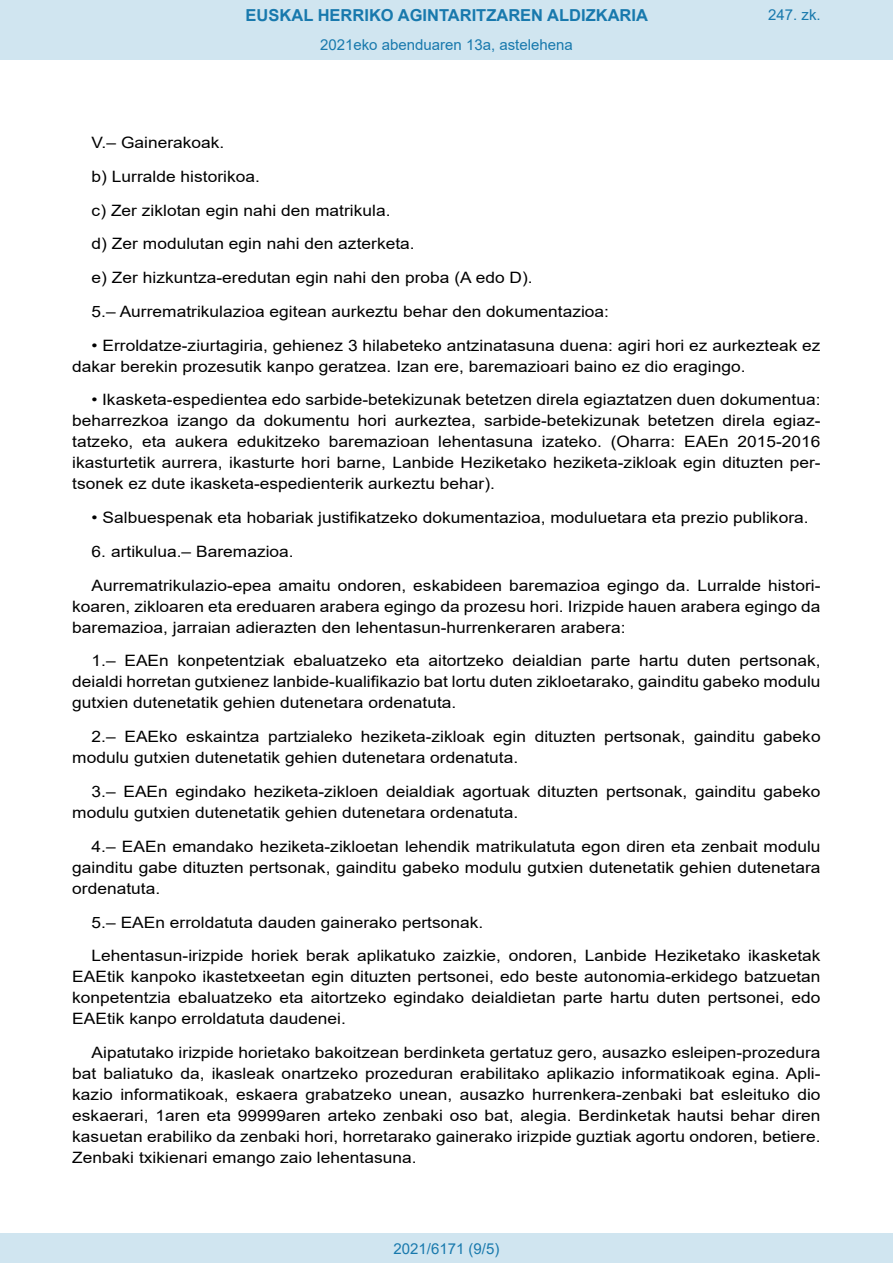
<style>
.page{position:relative;width:893px;height:1263px;background:#fff}
.page>*{position:absolute;margin:0;border:0;box-sizing:border-box;transform-origin:0 0}
.t1{font:700 16.5px "Arial";color:#1879ad}
.BOPVDetalle{font:15.6px/21px "Arial";color:#000;text-align:justify;scale:1.11 1}
.Paginacion_Centro{font:15px "Arial";color:#1879ad}
</style>
<div class="page">
<div style="left:0;top:0;width:893px;height:60px;background:#d0e5f0"></div>
<div style="left:0;top:1233px;width:893px;height:30px;background:#d0e5f0"></div>
<p class="t1" style="left:246px;top:3px;width:404px">EUSKAL HERRIKO AGINTARITZAREN ALDIZKARIA</p>
<p class="Paginacion_Centro" style="left:320px;top:35px;width:254px">2021eko abenduaren 13a, astelehena</p>
<p class="Paginacion_Centro" style="left:768px;top:5px;width:54px">247. zk.</p>
<p class="BOPVDetalle" style="left:92px;top:132px;width:121px">V.– Gainerakoak.</p>
<p class="BOPVDetalle" style="left:92px;top:166px;width:153px">b) Lurralde historikoa.</p>
<p class="BOPVDetalle" style="left:92px;top:200px;width:271px">c) Zer ziklotan egin nahi den matrikula.</p>
<p class="BOPVDetalle" style="left:92px;top:233px;width:293px">d) Zer modulutan egin nahi den azterketa.</p>
<p class="BOPVDetalle" style="left:92px;top:267px;width:399px">e) Zer hizkuntza-eredutan egin nahi den proba (A edo D).</p>
<p class="BOPVDetalle" style="left:92px;top:301px;width:468px">5.– Aurrematrikulazioa egitean aurkeztu behar den dokumentazioa:</p>
<p class="BOPVDetalle" style="left:72px;top:335px;width:676px;text-indent:19px">• Erroldatze-ziurtagiria, gehienez 3 hilabeteko antzinatasuna duena: agiri hori ez aurkezteak ez dakar berekin prozesutik kanpo geratzea. Izan ere, baremazioari baino ez dio eragingo.</p>
<p class="BOPVDetalle" style="left:72px;top:389px;width:676px;text-indent:19px">• Ikasketa-espedientea edo sarbide-betekizunak betetzen direla egiaztatzen duen dokumentua: beharrezkoa izango da dokumentu hori aurkeztea, sarbide-betekizunak betetzen direla egiaz&shy;tatzeko, eta aukera edukitzeko baremazioan lehentasuna izateko. (Oharra: EAEn 2015-2016 ikasturtetik aurrera, ikasturte hori barne, Lanbide Heziketako heziketa-zikloak egin dituzten per&shy;tsonek ez dute ikasketa-espedienterik aurkeztu behar).</p>
<p class="BOPVDetalle" style="left:92px;top:507px;width:647px">• Salbuespenak eta hobariak justifikatzeko dokumentazioa, moduluetara eta prezio publikora.</p>
<p class="BOPVDetalle" style="left:92px;top:541px;width:184px">6. artikulua.– Baremazioa.</p>
<p class="BOPVDetalle" style="left:72px;top:575px;width:676px;text-indent:19px">Aurrematrikulazio-epea amaitu ondoren, eskabideen baremazioa egingo da. Lurralde histori&shy;koaren, zikloaren eta ereduaren arabera egingo da prozesu hori. Irizpide hauen arabera egingo da baremazioa, jarraian adierazten den lehentasun-hurrenkeraren arabera:</p>
<p class="BOPVDetalle" style="left:72px;top:650px;width:676px;text-indent:19px">1.– EAEn konpetentziak ebaluatzeko eta aitortzeko deialdian parte hartu duten pertsonak, deialdi horretan gutxienez lanbide-kualifikazio bat lortu duten zikloetarako, gainditu gabeko modulu gutxien dutenetatik gehien dutenetara ordenatuta.</p>
<p class="BOPVDetalle" style="left:72px;top:726px;width:676px;text-indent:19px">2.– EAEko eskaintza partzialeko heziketa-zikloak egin dituzten pertsonak, gainditu gabeko modulu gutxien dutenetatik gehien dutenetara ordenatuta.</p>
<p class="BOPVDetalle" style="left:72px;top:781px;width:676px;text-indent:19px">3.– EAEn egindako heziketa-zikloen deialdiak agortuak dituzten pertsonak, gainditu gabeko modulu gutxien dutenetatik gehien dutenetara ordenatuta.</p>
<p class="BOPVDetalle" style="left:72px;top:836px;width:676px;text-indent:19px">4.– EAEn emandako heziketa-zikloetan lehendik matrikulatuta egon diren eta zenbait modulu gainditu gabe dituzten pertsonak, gainditu gabeko modulu gutxien dutenetatik gehien dutenetara ordenatuta.</p>
<p class="BOPVDetalle" style="left:92px;top:911px;width:354px">5.– EAEn erroldatuta dauden gainerako pertsonak.</p>
<p class="BOPVDetalle" style="left:72px;top:945px;width:676px;text-indent:19px">Lehentasun-irizpide horiek berak aplikatuko zaizkie, ondoren, Lanbide Heziketako ikasketak EAEtik kanpoko ikastetxeetan egin dituzten pertsonei, edo beste autonomia-erkidego batzuetan konpetentzia ebaluatzeko eta aitortzeko egindako deialdietan parte hartu duten pertsonei, edo EAEtik kanpo erroldatuta daudenei.</p>
<p class="BOPVDetalle" style="left:72px;top:1042px;width:676px;text-indent:19px">Aipatutako irizpide horietako bakoitzean berdinketa gertatuz gero, ausazko esleipen-prozedura bat baliatuko da, ikasleak onartzeko prozeduran erabilitako aplikazio informatikoak egina. Apli&shy;kazio informatikoak, eskaera grabatzeko unean, ausazko hurrenkera-zenbaki bat esleituko dio eskaerari, 1aren eta 99999aren arteko zenbaki oso bat, alegia. Berdinketak hautsi behar diren kasuetan erabiliko da zenbaki hori, horretarako gainerako irizpide guztiak agortu ondoren, betiere.<br>Zenbaki txikienari emango zaio lehentasuna.</p>
<p class="Paginacion_Centro" style="left:393px;top:1238px;width:107px">2021/6171 (9/5)</p>
</div>
